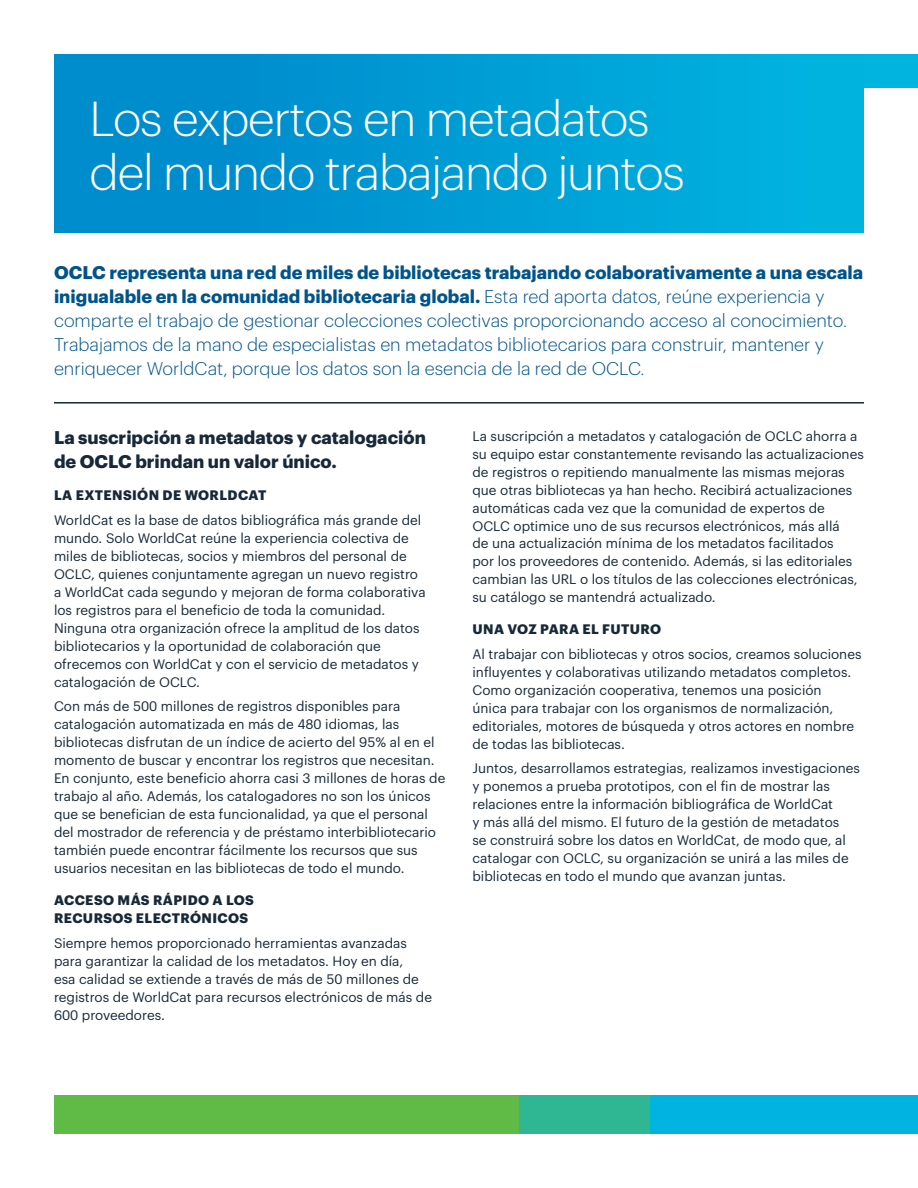
<style>
.page{position:relative;width:918px;height:1188px;background:#fff}
.page>*{position:absolute;margin:0;border:0;box-sizing:border-box;transform-origin:0 0}
.t1{font:300 48px/54px "Graphik";letter-spacing:-.025em;color:#fff}
.t2{font:300 18px/24px "Graphik";color:#00548b}
.t3{font:700 18px/24px "Graphik";color:#172938}
.t4{font:13.5px/18px "Graphik";color:#172938}
.t5{font:700 13.5px/18px "Graphik";letter-spacing:.03em;color:#172938}
.s1{font-weight:700}
</style>
<div class="page">
<div style="left:518px;top:1095px;width:400px;height:39px;background:#00b4e0"></div>
<div style="left:518px;top:1095px;width:132px;height:39px;background:#2fb793"></div>
<div style="left:54px;top:1095px;width:464px;height:39px;background:#60bb46"></div>
<div style="left:857px;top:54px;width:61px;height:34px;background:#00b4e0"></div>
<div style="left:54px;top:54px;width:810px;height:179px;background:linear-gradient(to right,#0086cb,#00b4df)"></div>
<hr style="left:54px;top:402px;width:810px;height:2px;background:#172938">
<h1 class="t1" style="left:90px;top:88px;width:597px">Los expertos en metadatos del mundo trabajando juntos</h1>
<p class="t2" style="left:54px;top:259px;width:811px"><span class="s1">OCLC representa una red de miles de bibliotecas trabajando colaborativamente a una escala inigualable en la comunidad bibliotecaria global.</span> Esta red aporta datos, reúne experiencia y comparte el trabajo de gestionar colecciones colectivas proporcionando acceso al conocimiento.<br>Trabajamos de la mano de especialistas en metadatos bibliotecarios para construir, mantener y enriquecer WorldCat, porque los datos son la esencia de la red de OCLC.</p>
<h2 class="t3" style="left:54px;top:424px;width:373px">La suscripción a metadatos y catalogación de OCLC brindan un valor único.</h2>
<p class="t5" style="left:54px;top:485px;width:214px">LA EXTENSIÓN DE WORLDCAT</p>
<p class="t4" style="left:54px;top:510px;width:373px">WorldCat es la base de datos bibliográfica más grande del mundo. Solo WorldCat reúne la experiencia colectiva de miles de bibliotecas, socios y miembros del personal de OCLC, quienes conjuntamente agregan un nuevo registro a WorldCat cada segundo y mejoran de forma colaborativa los registros para el beneficio de toda la comunidad.<br>Ninguna otra organización ofrece la amplitud de los datos bibliotecarios y la oportunidad de colaboración que ofrecemos con WorldCat y con el servicio de metadatos y catalogación de OCLC.</p>
<p class="t4" style="left:54px;top:696px;width:393px">Con más de 500 millones de registros disponibles para catalogación automatizada en más de 480 idiomas, las bibliotecas disfrutan de un índice de acierto del 95% al en el momento de buscar y encontrar los registros que necesitan.<br>En conjunto, este beneficio ahorra casi 3 millones de horas de trabajo al año. Además, los catalogadores no son los únicos que se benefician de esta funcionalidad, ya que el personal del mostrador de referencia y de préstamo interbibliotecario también puede encontrar fácilmente los recursos que sus usuarios necesitan en las bibliotecas de todo el mundo.</p>
<p class="t5" style="left:54px;top:890px;width:201px">ACCESO MÁS RÁPIDO A LOS<br>RECURSOS ELECTRÓNICOS</p>
<p class="t4" style="left:54px;top:933px;width:380px">Siempre hemos proporcionado herramientas avanzadas para garantizar la calidad de los metadatos. Hoy en día,<br>esa calidad se extiende a través de más de 50 millones de registros de WorldCat para recursos electrónicos de más de 600 proveedores.</p>
<p class="t4" style="left:472px;top:425px;width:393px">La suscripción a metadatos y catalogación de OCLC ahorra a su equipo estar constantemente revisando las actualizaciones de registros o repitiendo manualmente las mismas mejoras que otras bibliotecas ya han hecho. Recibirá actualizaciones automáticas cada vez que la comunidad de expertos de OCLC optimice uno de sus recursos electrónicos, más allá<br>de una actualización mínima de los metadatos facilitados<br>por los proveedores de contenido. Además, si las editoriales cambian las URL o los títulos de las colecciones electrónicas, su catálogo se mantendrá actualizado.</p>
<p class="t5" style="left:473px;top:619px;width:190px">UNA VOZ PARA EL FUTURO</p>
<p class="t4" style="left:472px;top:644px;width:391px">Al trabajar con bibliotecas y otros socios, creamos soluciones influyentes y colaborativas utilizando metadatos completos.<br>Como organización cooperativa, tenemos una posición<br>única para trabajar con los organismos de normalización, editoriales, motores de búsqueda y otros actores en nombre de todas las bibliotecas.</p>
<p class="t4" style="left:472px;top:758px;width:389px">Juntos, desarrollamos estrategias, realizamos investigaciones y ponemos a prueba prototipos, con el fin de mostrar las relaciones entre la información bibliográfica de WorldCat<br>y más allá del mismo. El futuro de la gestión de metadatos<br>se construirá sobre los datos en WorldCat, de modo que, al catalogar con OCLC, su organización se unirá a las miles de bibliotecas en todo el mundo que avanzan juntas.</p>
</div>
